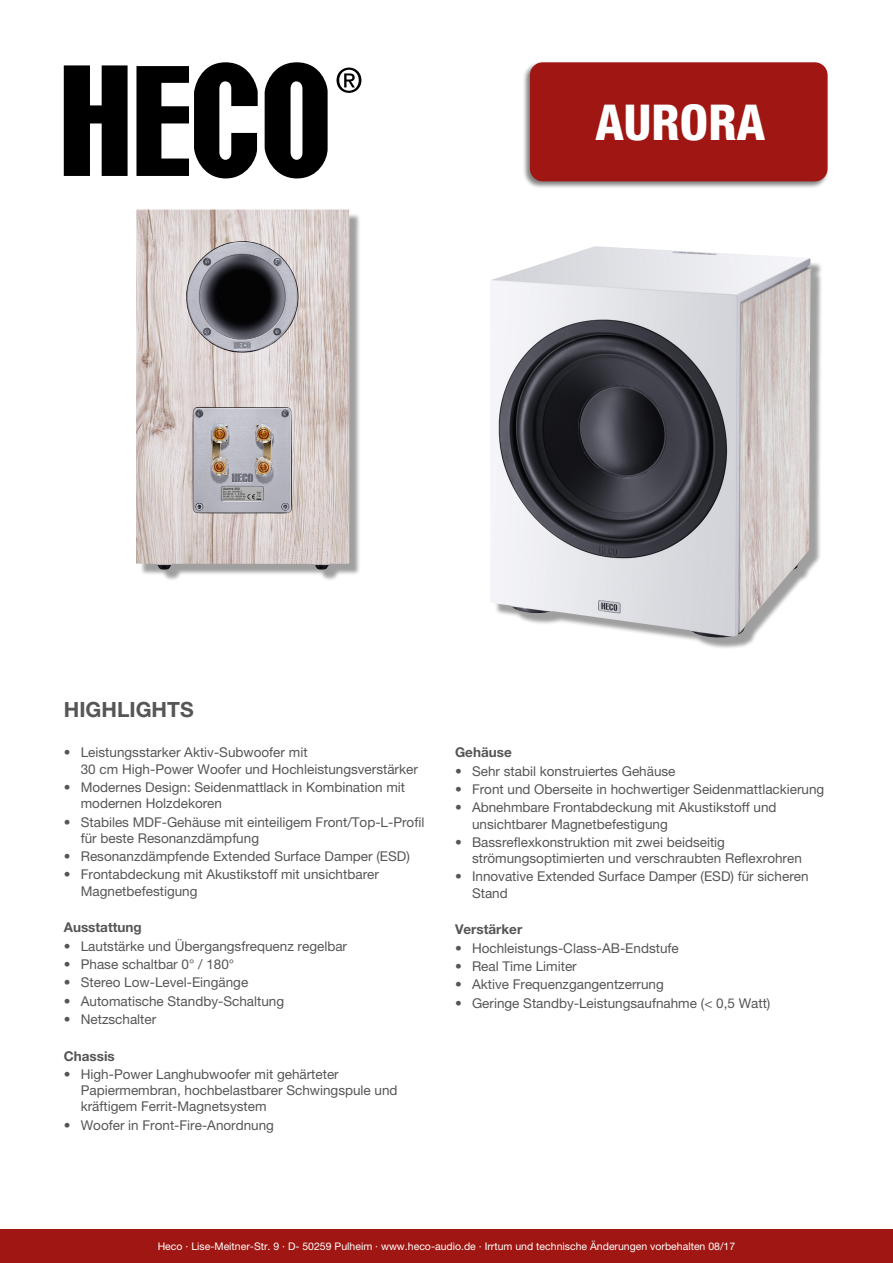
<style>
.page{position:relative;width:893px;height:1263px;background:#fff}
.page>*{position:absolute;margin:0;border:0;box-sizing:border-box;transform-origin:0 0}
.t1{font:800 condensed 49.5px "Helvetica Neue LT Pro";color:#fff}
.t2{font:700 21px "Helvetica Neue LT Pro";color:#565656}
.t3{font:13.5px/16.2px "Helvetica Neue LT Pro";color:#565656}
.t4{font:700 13.5px "Helvetica Neue LT Pro";color:#565656}
.t5{font:10.5px "Helvetica Neue LT Pro";color:#fff}
</style>
<div class="page">
<svg style="left:64px;top:65px;width:64px;height:111px;background:#292929"></svg>
<svg style="left:136px;top:62px;width:122px;height:116px"></svg>
<svg style="left:336px;top:68px;width:25px;height:25px"></svg>
<svg style="left:265px;top:62px;width:63px;height:116px"></svg>
<div style="left:523px;top:61px;width:306px;height:128px;background:#000;opacity:.5"></div>
<div style="left:530px;top:62px;width:298px;height:119px;background:#9f1612;border-radius:13px"></div>
<div style="left:0;top:1229px;width:893px;height:34px;background:#9f1612"></div>
<div style="left:140px;top:213px;width:221px;height:368px;background:#000;opacity:.38"></div>
<img style="left:136px;top:210px;width:213px;height:359px">
<div style="left:494px;top:251px;width:329px;height:399px;background:#000;opacity:.38"></div>
<img style="left:490px;top:246px;width:321px;height:392px">
<h1 class="t1" style="left:596px;top:92px;width:171px">AURORA</h1>
<p class="t2" style="left:64px;top:696px;width:131px">HIGHLIGHTS</p>
<p class="t3" style="left:81px;top:744px;width:339px;text-indent:-17px">• Leistungsstarker Aktiv-Subwoofer mit<br>30 cm High-Power Woofer und Hochleistungsverstärker</p>
<p class="t3" style="left:81px;top:779px;width:326px;text-indent:-17px">• Modernes Design: Seidenmattlack in Kombination mit modernen Holzdekoren</p>
<p class="t3" style="left:81px;top:813px;width:345px;text-indent:-17px">• Stabiles MDF-Gehäuse mit einteiligem Front/Top-L-Profil für beste Resonanzdämpfung</p>
<p class="t3" style="left:64px;top:848px;width:348px">• Resonanzdämpfende Extended Surface Damper (ESD)</p>
<p class="t3" style="left:81px;top:866px;width:300px;text-indent:-17px">• Frontabdeckung mit Akustikstoff mit unsichtbarer<br>Magnetbefestigung</p>
<p class="t4" style="left:64px;top:919px;width:80px">Ausstattung</p>
<p class="t3" style="left:64px;top:937px;width:285px">• Lautstärke und Übergangsfrequenz regelbar</p>
<p class="t3" style="left:64px;top:956px;width:172px">• Phase schaltbar 0° / 180°</p>
<p class="t3" style="left:64px;top:974px;width:186px">• Stereo Low-Level-Eingänge</p>
<p class="t3" style="left:64px;top:992px;width:222px">• Automatische Standby-Schaltung</p>
<p class="t3" style="left:64px;top:1011px;width:94px">• Netzschalter</p>
<p class="t4" style="left:64px;top:1047px;width:52px">Chassis</p>
<p class="t3" style="left:81px;top:1066px;width:318px;text-indent:-17px">• High-Power Langhubwoofer mit gehärteter<br>Papiermembran, hochbelastbarer Schwingspule und kräftigem Ferrit-Magnetsystem</p>
<p class="t3" style="left:64px;top:1116px;width:212px">• Woofer in Front-Fire-Anordnung</p>
<p class="t4" style="left:455px;top:744px;width:58px">Gehäuse</p>
<p class="t3" style="left:455px;top:763px;width:222px">• Sehr stabil konstruiertes Gehäuse</p>
<p class="t3" style="left:455px;top:781px;width:371px">• Front und Oberseite in hochwertiger Seidenmattlackierung</p>
<p class="t3" style="left:472px;top:799px;width:306px;text-indent:-17px">• Abnehmbare Frontabdeckung mit Akustikstoff und unsichtbarer Magnetbefestigung</p>
<p class="t3" style="left:472px;top:834px;width:331px;text-indent:-17px">• Bassreflexkonstruktion mit zwei beidseitig strömungsoptimierten und verschraubten Reflexrohren</p>
<p class="t3" style="left:472px;top:868px;width:338px;text-indent:-17px">• Innovative Extended Surface Damper (ESD) für sicheren<br>Stand</p>
<p class="t4" style="left:455px;top:921px;width:69px">Verstärker</p>
<p class="t3" style="left:455px;top:939px;width:225px">• Hochleistungs-Class-AB-Endstufe</p>
<p class="t3" style="left:455px;top:958px;width:123px">• Real Time Limiter</p>
<p class="t3" style="left:455px;top:976px;width:210px">• Aktive Frequenzgangentzerrung</p>
<p class="t3" style="left:455px;top:994px;width:317px">• Geringe Standby-Leistungsaufnahme (&lt; 0,5 Watt)</p>
<p class="t5" style="left:158px;top:1240px;width:579px">Heco · Lise-Meitner-Str. 9 · D- 50259 Pulheim · www.heco-audio.de · Irrtum und technische Änderungen vorbehalten 08/17</p>
</div>
